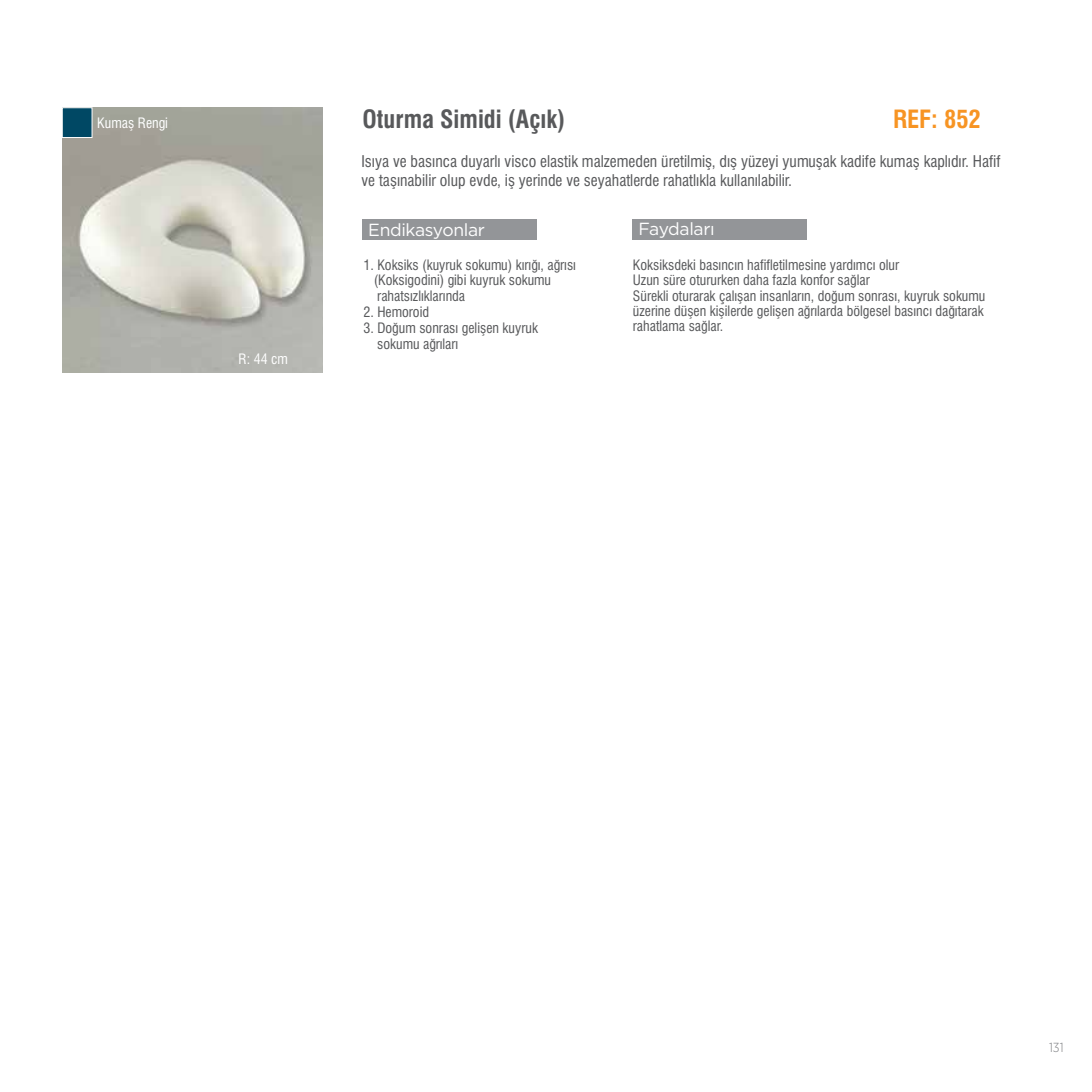
<style>
.page{position:relative;width:1092px;height:1092px;background:#fff}
.page>*{position:absolute;margin:0;border:0;box-sizing:border-box;transform-origin:0 0}
.t1{font:24.5px "Swiss Condensed Bold Tr";color:#58595b}
.t2{font:24.5px "Swiss Condensed Bold Tr";color:#f79423}
.t3{font:17.5px "Gotham";letter-spacing:-.02em;color:#fff}
.t4{font:15.75px/19.2px "Swiss Condensed Tr";color:#58595b}
.t5{font:14px/15.4px "Swiss Condensed Tr";color:#58595b}
.t6{font:14px "Swiss Condensed Tr";color:#fff}
.t7{font:300 13.12px "Gotham Narrow";color:#808285}
</style>
<div class="page">
<img style="left:62px;top:107px;width:260px;height:265px">
<div style="left:362px;top:219px;width:174px;height:21px;background:#939598"></div>
<div style="left:633px;top:219px;width:173px;height:21px;background:#939598"></div>
<div style="left:62px;top:107px;width:30px;height:31px;background:#004864;border:1px solid #fff"></div>
<p class="t6" style="left:97px;top:114px;width:72px">Kumaş Rengi</p>
<p class="t6" style="left:238px;top:350px;width:51px">R: 44 cm</p>
<h1 class="t1" style="left:362px;top:104px;width:204px">Oturma Simidi (Açık)</h1>
<h1 class="t2" style="left:892px;top:105px;width:89px">REF: 852</h1>
<p class="t4" style="left:361px;top:151px;width:640px">Isıya ve basınca duyarlı visco elastik malzemeden üretilmiş, dış yüzeyi yumuşak kadife kumaş kaplıdır. Hafif ve taşınabilir olup evde, iş yerinde ve seyahatlerde rahatlıkla kullanılabilir.</p>
<p class="t3" style="left:368px;top:220px;width:118px">Endikasyonlar</p>
<p class="t5" style="left:374px;top:257px;width:204px;text-indent:-10px">1. Koksiks (kuyruk sokumu) kırığı, ağrısı (Koksigodini) gibi kuyruk sokumu rahatsızlıklarında</p>
<p class="t5" style="left:363px;top:304px;width:67px">2. Hemoroid</p>
<p class="t5" style="left:377px;top:320px;width:162px;text-indent:-14px">3. Doğum sonrası gelişen kuyruk sokumu ağrıları</p>
<p class="t3" style="left:638px;top:219px;width:78px">Faydaları</p>
<p class="t5" style="left:633px;top:257px;width:354px">Koksiksdeki basıncın hafifletilmesine yardımcı olur<br>Uzun süre otururken daha fazla konfor sağlar<br>Sürekli oturarak çalışan insanların, doğum sonrası, kuyruk sokumu üzerine düşen kişilerde gelişen ağrılarda bölgesel basıncı dağıtarak rahatlama sağlar.</p>
<p class="t7" style="left:1048px;top:1039px;width:16px">131</p>
</div>
